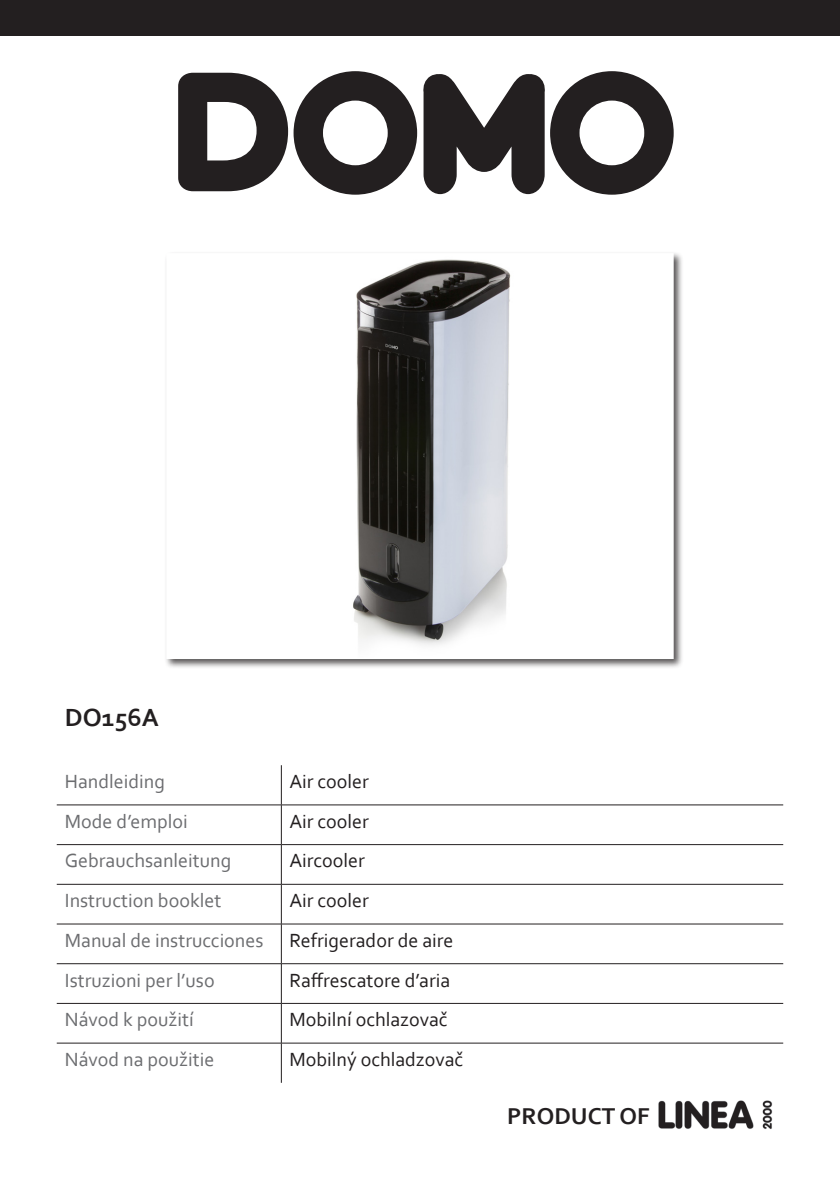
<style>
.page{position:relative;width:840px;height:1191px;background:#fff}
.page>*{position:absolute;margin:0;border:0;box-sizing:border-box;transform-origin:0 0}
.t1{font:700 26px "Corbel";color:#231f20}
.t2{font:700 24px "Corbel";color:#231f20}
.t3{font:20px "Corbel";color:#6c6d70}
.t4{font:20px "Corbel";color:#231f20}
</style>
<div class="page">
<svg style="left:178px;top:71px;width:495px;height:123px"></svg>
<img style="left:658px;top:1100px;width:115px;height:29px">
<div style="left:0;top:0;width:839px;height:36px;background:#231f20"></div>
<hr style="left:281px;top:765px;width:1px;height:39px;background:#231f20">
<hr style="left:57px;top:804px;width:224px;height:1px;background:#231f20">
<hr style="left:281px;top:804px;width:501px;height:1px;background:#231f20">
<hr style="left:281px;top:805px;width:1px;height:39px;background:#231f20">
<hr style="left:57px;top:844px;width:224px;height:1px;background:#231f20">
<hr style="left:281px;top:844px;width:501px;height:1px;background:#231f20">
<hr style="left:281px;top:845px;width:1px;height:39px;background:#231f20">
<hr style="left:57px;top:884px;width:224px;height:1px;background:#231f20">
<hr style="left:281px;top:884px;width:501px;height:1px;background:#231f20">
<hr style="left:281px;top:884px;width:1px;height:39px;background:#231f20">
<hr style="left:57px;top:923px;width:224px;height:1px;background:#231f20">
<hr style="left:281px;top:923px;width:501px;height:1px;background:#231f20">
<hr style="left:281px;top:924px;width:1px;height:39px;background:#231f20">
<hr style="left:57px;top:963px;width:224px;height:1px;background:#231f20">
<hr style="left:281px;top:963px;width:501px;height:1px;background:#231f20">
<hr style="left:281px;top:964px;width:1px;height:39px;background:#231f20">
<hr style="left:57px;top:1003px;width:224px;height:1px;background:#231f20">
<hr style="left:281px;top:1003px;width:501px;height:1px;background:#231f20">
<hr style="left:281px;top:1003px;width:1px;height:39px;background:#231f20">
<hr style="left:57px;top:1042px;width:224px;height:1px;background:#231f20">
<hr style="left:281px;top:1042px;width:501px;height:1px;background:#231f20">
<hr style="left:281px;top:1043px;width:1px;height:39px;background:#231f20">
<div style="left:164px;top:251px;width:519px;height:418px;background:#231f20;opacity:.75"></div>
<div style="left:166px;top:253px;width:507px;height:406px;background:#fff"></div>
<img style="left:340px;top:255px;width:183px;height:402px">
<p class="t1" style="left:65px;top:701px;width:95px">DO156A</p>
<p class="t3" style="left:65px;top:769px;width:102px">Handleiding</p>
<p class="t4" style="left:289px;top:769px;width:81px">Air cooler</p>
<p class="t3" style="left:65px;top:808px;width:124px">Mode d’emploi</p>
<p class="t4" style="left:289px;top:808px;width:81px">Air cooler</p>
<p class="t3" style="left:65px;top:848px;width:168px">Gebrauchsanleitung</p>
<p class="t4" style="left:289px;top:848px;width:77px">Aircooler</p>
<p class="t3" style="left:65px;top:888px;width:158px">Instruction booklet</p>
<p class="t4" style="left:289px;top:888px;width:81px">Air cooler</p>
<p class="t3" style="left:65px;top:928px;width:200px">Manual de instrucciones</p>
<p class="t4" style="left:289px;top:928px;width:166px">Refrigerador de aire</p>
<p class="t3" style="left:65px;top:967px;width:151px">Istruzioni per l’uso</p>
<p class="t4" style="left:289px;top:967px;width:162px">Raffrescatore d’aria</p>
<p class="t3" style="left:65px;top:1007px;width:130px">Návod k použití</p>
<p class="t4" style="left:289px;top:1007px;width:160px">Mobilní ochlazovač</p>
<p class="t3" style="left:65px;top:1047px;width:151px">Návod na použitie</p>
<p class="t4" style="left:289px;top:1047px;width:175px">Mobilný ochladzovač</p>
<p class="t2" style="left:507px;top:1101px;width:144px">PRODUCT OF</p>
</div>
